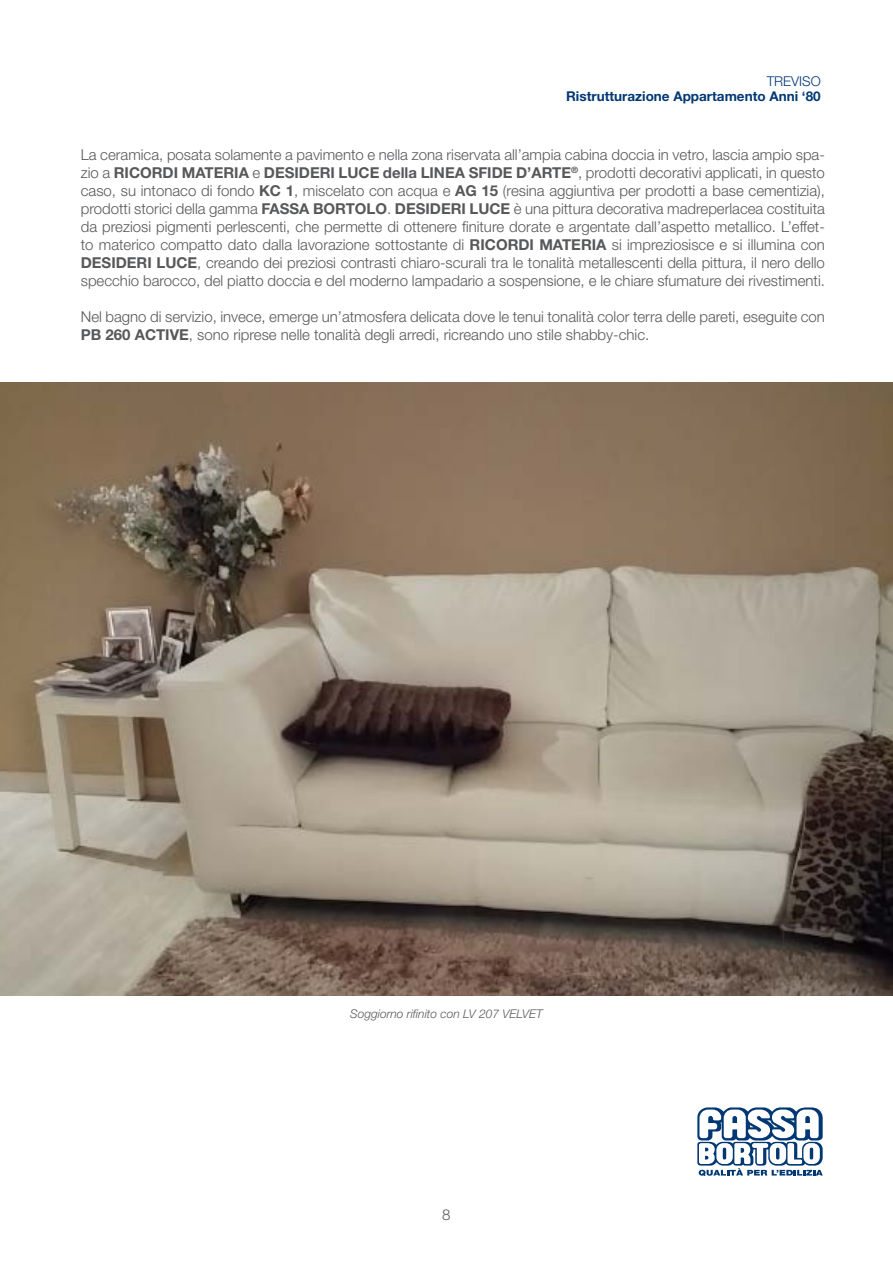
<style>
.page{position:relative;width:893px;height:1263px;background:#fff}
.page>*{position:absolute;margin:0;border:0;box-sizing:border-box;transform-origin:0 0}
.Testo_Normale{font:300 15px/18px "Helvetica Neue LT Std";color:#57585a;text-align:justify}
.t1{font:700 13.5px "Helvetica Neue LT Std";color:#013874}
.t2{font:300 13.5px "Helvetica Neue LT Std";color:#013874}
.Didascalia{font:italic 300 12px "Helvetica Neue LT Std";color:#57585a}
.s1{font-weight:700}
</style>
<div class="page">
<svg style="left:697px;top:1107px;width:126px;height:69px"></svg>
<img style="left:0;top:382px;width:893px;height:613px">
<p class="t2" style="left:767px;top:73px;width:56px">TREVISO</p>
<p class="t1" style="left:566px;top:88px;width:256px">Ristrutturazione Appartamento Anni ‘80</p>
<p class="Testo_Normale" style="left:81px;top:145px;width:746px">La ceramica, posata solamente a pavimento e nella zona riservata all’ampia cabina doccia in vetro, lascia ampio spa&shy;zio a <span class="s1">RICORDI MATERIA</span> e <span class="s1">DESIDERI LUCE della LINEA SFIDE D’ARTE</span><sup>®</sup>, prodotti decorativi applicati, in questo caso, su intonaco di fondo <span class="s1">KC 1</span>, miscelato con acqua e <span class="s1">AG 15</span> (resina aggiuntiva per prodotti a base cementizia), prodotti storici della gamma <span class="s1">FASSA BORTOLO</span>. <span class="s1">DESIDERI LUCE</span> è una pittura decorativa madreperlacea costituita da preziosi pigmenti perlescenti, che permette di ottenere finiture dorate e argentate dall’aspetto metallico. L’effet&shy;to materico compatto dato dalla lavorazione sottostante di <span class="s1">RICORDI MATERIA</span> si impreziosisce e si illumina con <span class="s1">DESIDERI LUCE</span>, creando dei preziosi contrasti chiaro-scurali tra le tonalità metallescenti della pittura, il nero dello specchio barocco, del piatto doccia e del moderno lampadario a sospensione, e le chiare sfumature dei rivestimenti.</p>
<p class="Testo_Normale" style="left:81px;top:307px;width:746px">Nel bagno di servizio, invece, emerge un’atmosfera delicata dove le tenui tonalità color terra delle pareti, eseguite con<br><span class="s1">PB 260 ACTIVE</span>, sono riprese nelle tonalità degli arredi, ricreando uno stile shabby-chic.</p>
<p class="Didascalia" style="left:350px;top:1006px;width:194px">Soggiorno rifinito con LV 207 VELVET</p>
<p class="Testo_Normale" style="left:442px;top:1205px;width:10px">8</p>
</div>
